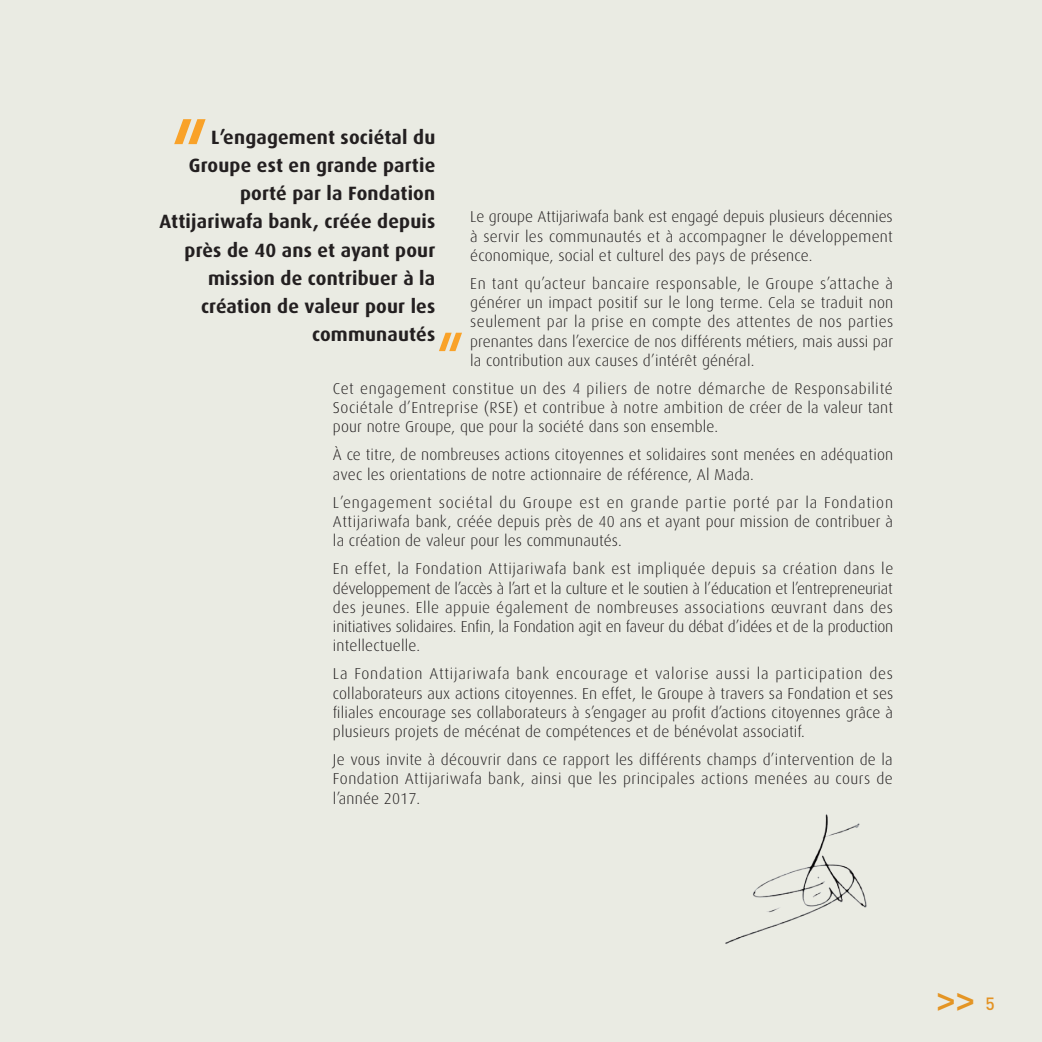
<style>
.page{position:relative;width:1042px;height:1042px;background:#eaebe3}
.page>*{position:absolute;margin:0;border:0;box-sizing:border-box;transform-origin:0 0}
.t1{font:500 36.75px "Montserrat";color:#f9a229}
.t2{font:700 19.25px/28px "Dax";letter-spacing:.01em;color:#231f20;text-align:right}
.t3{font:300 15.75px/19.2px "Dax";letter-spacing:.01em;color:#231f20;text-align:justify}
.s1{font-family:"DIN";font-size:17.5px;color:#f8a02a}
</style>
<div class="page">
<img style="left:725px;top:814px;width:142px;height:130px">
<svg style="left:174px;top:119px;width:32px;height:25px"></svg>
<svg style="left:439px;top:333px;width:23px;height:18px"></svg>
<p class="t2" style="left:160px;top:124px;width:277px">L’engagement sociétal du<br>Groupe est en grande partie porté par la Fondation<br>Attijariwafa bank, créée depuis près de 40 ans et ayant pour mission de contribuer à la création de valeur pour les communautés</p>
<p class="t3" style="left:470px;top:207px;width:424px">Le groupe Attijariwafa bank est engagé depuis plusieurs décennies à servir les communautés et à accompagner le développement économique, social et culturel des pays de présence.</p>
<p class="t3" style="left:470px;top:274px;width:424px">En tant qu’acteur bancaire responsable, le Groupe s’attache à générer un impact positif sur le long terme. Cela se traduit non seulement par la prise en compte des attentes de nos parties prenantes dans l’exercice de nos différents métiers, mais aussi par la contribution aux causes d’intérêt général.</p>
<p class="t3" style="left:333px;top:379px;width:562px">Cet engagement constitue un des 4 piliers de notre démarche de Responsabilité Sociétale d’Entreprise (RSE) et contribue à notre ambition de créer de la valeur tant pour notre Groupe, que pour la société dans son ensemble.</p>
<p class="t3" style="left:333px;top:445px;width:562px">À ce titre, de nombreuses actions citoyennes et solidaires sont menées en adéquation avec les orientations de notre actionnaire de référence, Al Mada.</p>
<p class="t3" style="left:333px;top:493px;width:562px">L’engagement sociétal du Groupe est en grande partie porté par la Fondation Attijariwafa bank, créée depuis près de 40 ans et ayant pour mission de contribuer à la création de valeur pour les communautés.</p>
<p class="t3" style="left:333px;top:559px;width:562px">En effet, la Fondation Attijariwafa bank est impliquée depuis sa création dans le développement de l’accès à l’art et la culture et le soutien à l’éducation et l’entrepreneuriat des jeunes. Elle appuie également de nombreuses associations œuvrant dans des initiatives solidaires. Enfin, la Fondation agit en faveur du débat d’idées et de la production intellectuelle.</p>
<p class="t3" style="left:333px;top:664px;width:562px">La Fondation Attijariwafa bank encourage et valorise aussi la participation des collaborateurs aux actions citoyennes. En effet, le Groupe à travers sa Fondation et ses filiales encourage ses collaborateurs à s’engager au profit d’actions citoyennes grâce à plusieurs projets de mécénat de compétences et de bénévolat associatif.</p>
<p class="t3" style="left:333px;top:750px;width:561px">Je vous invite à découvrir dans ce rapport les différents champs d’intervention de la Fondation Attijariwafa bank, ainsi que les principales actions menées au cours de l’année 2017.</p>
<h1 class="t1" style="left:937px;top:971px;width:60px">&gt;&gt; <span class="s1">5</span></h1>
</div>
